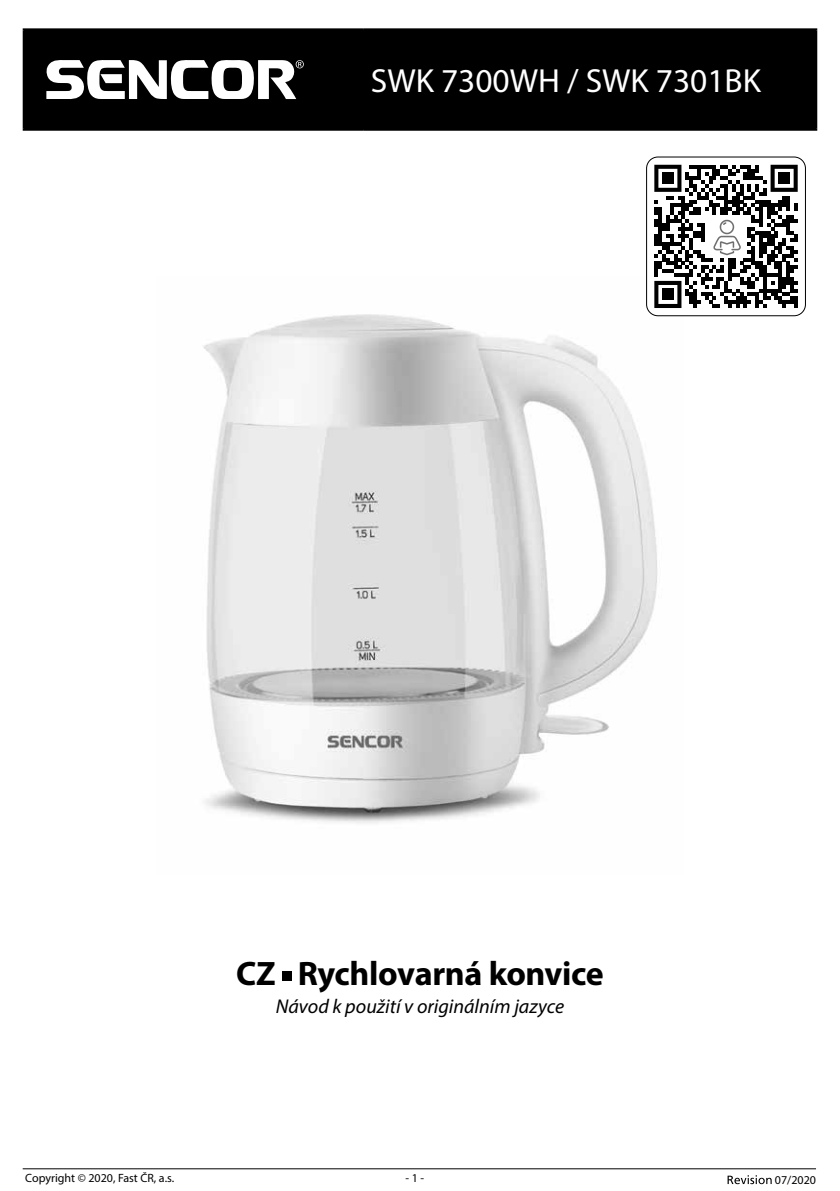
<style>
.page{position:relative;width:840px;height:1191px;background:#fff}
.page>*{position:absolute;margin:0;border:0;box-sizing:border-box;transform-origin:0 0}
.t1{font:700 34px "Myriad Pro";letter-spacing:-.01em;color:#000}
.t2{font:33.4px "Myriad Pro";color:#fff}
.t3{font:italic 20px "Myriad Pro";color:#000}
.t4{font:12px "Myriad Pro";color:#000}
</style>
<div class="page">
<svg style="left:727px;top:1175px;width:44px;height:9px"></svg>
<hr style="left:23px;top:1168px;width:792px;height:1px;background:#000">
<img style="left:203px;top:314px;width:480px;height:509px">
<div style="left:282px;top:971px;width:9px;height:10px;background:#000"></div>
<div style="left:25px;top:30px;width:789px;height:99px;background:#000"></div>
<hr style="left:23px;top:28px;width:340px;height:2px;background:#000">
<hr style="left:23px;top:30px;width:2px;height:99px;background:#000">
<hr style="left:361px;top:30px;width:2px;height:99px;background:#000">
<hr style="left:23px;top:129px;width:340px;height:2px;background:#000">
<hr style="left:363px;top:28px;width:453px;height:2px;background:#000">
<hr style="left:814px;top:30px;width:2px;height:99px;background:#000">
<hr style="left:363px;top:129px;width:453px;height:2px;background:#000">
<svg style="left:45px;top:59px;width:258px;height:41px"></svg>
<svg style="left:646px;top:157px;width:159px;height:159px"></svg>
<h2 class="t2" style="left:370px;top:60px;width:391px">SWK 7300WH / SWK 7301BK</h2>
<h1 class="t1" style="left:236px;top:951px;width:369px">CZ Rychlovarná konvice</h1>
<h3 class="t3" style="left:276px;top:993px;width:290px">Návod k použití v originálním jazyce</h3>
<p class="t4" style="left:25px;top:1170px;width:150px">Copyright © 2020, Fast ČR, a.s.</p>
<p class="t4" style="left:405px;top:1170px;width:20px">- 1 -</p>
<p class="t4" style="left:774px;top:1172px;width:43px">07/2020</p>
</div>
